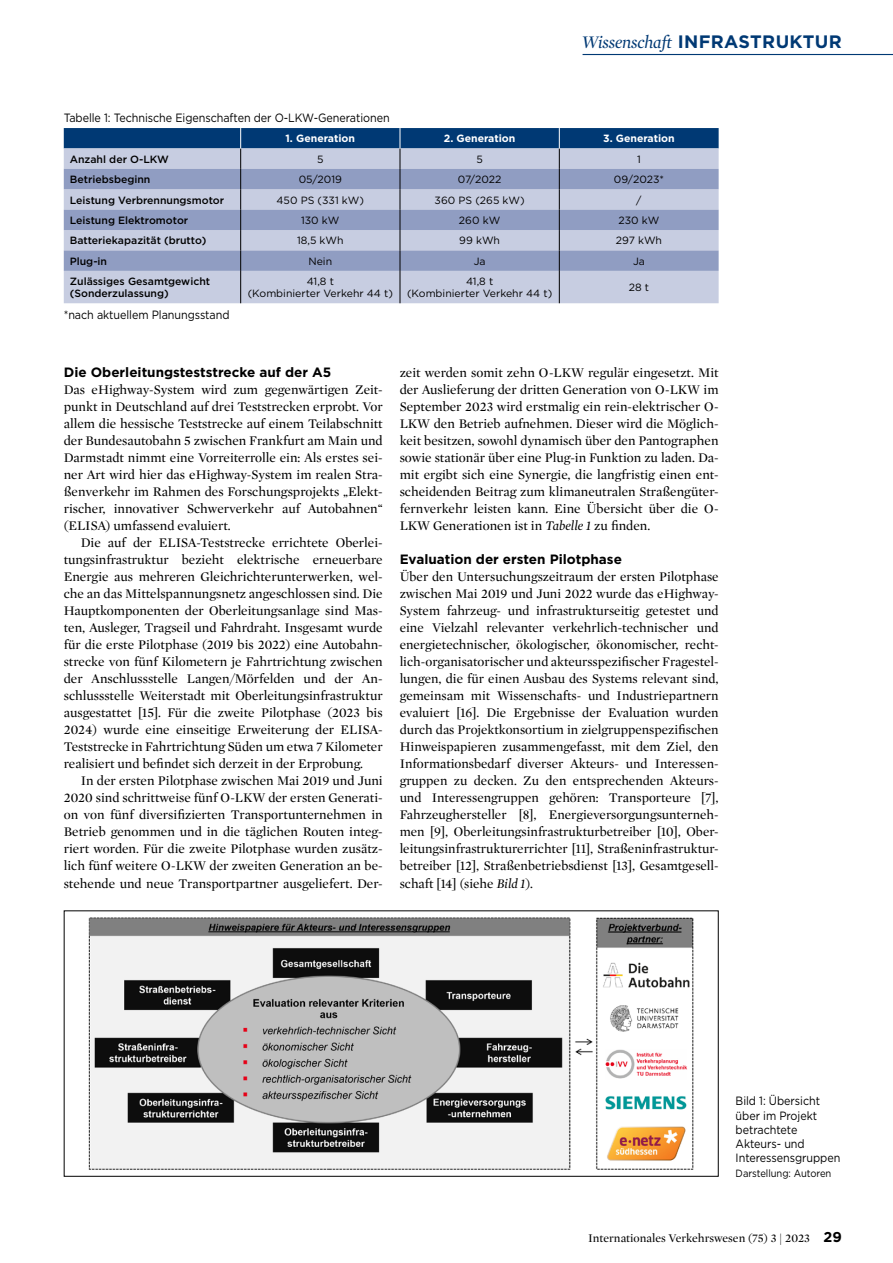
<style>
.page{position:relative;width:893px;height:1263px;background:#fff}
.page>*{position:absolute;margin:0;border:0;box-sizing:border-box;transform-origin:0 0}
.t1{font:700 18px "Gotham";letter-spacing:.02em;color:#003974}
._03__Copy_Text{font:13.5px/17px "Mercury Display";color:#000;text-align:justify}
._03__Copy_Text_1__Zeile{font:13.5px/17px "Mercury Display";color:#000;text-align:justify}
._05__Zwischentitel_9_9_5{font:700 13.5px "Gotham";color:#000}
._04__BU{font:12px/14.2px "Gotham";letter-spacing:-.005em;color:#000;scale:.9 1}
.t2{font:12px "Mercury Display";color:#000}
._09__Tabelle{font:10.5px/12px "Gotham";color:#000;text-align:center}
._09__Tabelle-2{font:500 10.5px/12px "Gotham";color:#000}
._09__Tabellenkopf{font:700 10.5px "Gotham";color:#fff}
._04__BU-2{font:10.5px "Gotham";letter-spacing:-.005em;color:#000;scale:.9 1}
.s1{font-family:"Mercury Display";font-weight:400;font-style:italic}
.s2{font-style:italic}
.s3{font-family:"Gotham";font-weight:700;font-size:14.25px}
</style>
<div class="page">
<hr style="left:583px;top:54px;width:310px;height:1px;background:#003974">
<div style="left:64px;top:271px;width:655px;height:32px;background:#c7cde1"></div>
<hr style="left:240px;top:271px;width:1px;height:32px;background:#000">
<hr style="left:400px;top:271px;width:1px;height:32px;background:#000">
<hr style="left:559px;top:271px;width:1px;height:32px;background:#000">
<svg style="left:64px;top:128px;width:655px;height:143px;background:#93a3c3"></svg>
<img style="left:88px;top:917px;width:606px;height:253px">
<div style="left:64px;top:910px;width:655px;height:267px;border:1px solid #000"></div>
<h1 class="t1" style="left:582px;top:30px;width:261px"><span class="s1">Wissenschaft</span> INFRASTRUKTUR</h1>
<p class="_04__BU" style="left:64px;top:110px;width:364px">Tabelle 1: Technische Eigenschaften der O-LKW-Generationen</p>
<p class="_09__Tabellenkopf" style="left:286px;top:132px;width:71px">1. Generation</p>
<p class="_09__Tabellenkopf" style="left:444px;top:132px;width:73px">2. Generation</p>
<p class="_09__Tabellenkopf" style="left:603px;top:132px;width:73px">3. Generation</p>
<p class="_09__Tabelle-2" style="left:70px;top:153px;width:101px">Anzahl der O-LKW</p>
<p class="_09__Tabelle" style="left:317px;top:153px;width:8px">5</p>
<p class="_09__Tabelle" style="left:476px;top:153px;width:8px">5</p>
<p class="_09__Tabelle" style="left:637px;top:153px;width:5px">1</p>
<p class="_09__Tabelle-2" style="left:70px;top:173px;width:82px">Betriebsbeginn</p>
<p class="_09__Tabelle" style="left:299px;top:173px;width:45px">05/2019</p>
<p class="_09__Tabelle" style="left:458px;top:173px;width:45px">07/2022</p>
<p class="_09__Tabelle" style="left:614px;top:173px;width:52px">09/2023*</p>
<p class="_09__Tabelle-2" style="left:70px;top:194px;width:156px">Leistung Verbrennungsmotor</p>
<p class="_09__Tabelle" style="left:277px;top:194px;width:89px">450 PS (331 kW)</p>
<p class="_09__Tabelle" style="left:435px;top:194px;width:92px">360 PS (265 kW)</p>
<p class="_09__Tabelle" style="left:636px;top:194px;width:7px">/</p>
<p class="_09__Tabelle-2" style="left:70px;top:214px;width:120px">Leistung Elektromotor</p>
<p class="_09__Tabelle" style="left:301px;top:214px;width:40px">130 kW</p>
<p class="_09__Tabelle" style="left:459px;top:214px;width:43px">260 kW</p>
<p class="_09__Tabelle" style="left:618px;top:214px;width:42px">230 kW</p>
<p class="_09__Tabelle-2" style="left:70px;top:235px;width:138px">Batteriekapazität (brutto)</p>
<p class="_09__Tabelle" style="left:297px;top:234px;width:48px">18,5 kWh</p>
<p class="_09__Tabelle" style="left:459px;top:234px;width:42px">99 kWh</p>
<p class="_09__Tabelle" style="left:616px;top:234px;width:48px">297 kWh</p>
<p class="_09__Tabelle-2" style="left:70px;top:255px;width:39px">Plug-in</p>
<p class="_09__Tabelle" style="left:308px;top:255px;width:25px">Nein</p>
<p class="_09__Tabelle" style="left:474px;top:255px;width:13px">Ja</p>
<p class="_09__Tabelle" style="left:633px;top:255px;width:13px">Ja</p>
<p class="_09__Tabelle-2" style="left:70px;top:275px;width:142px">Zulässiges Gesamtgewicht (Sonderzulassung)</p>
<p class="_09__Tabelle" style="left:248px;top:275px;width:147px">41,8 t<br>(Kombinierter Verkehr 44 t)</p>
<p class="_09__Tabelle" style="left:407px;top:275px;width:147px">41,8 t<br>(Kombinierter Verkehr 44 t)</p>
<p class="_09__Tabelle" style="left:629px;top:281px;width:22px">28 t</p>
<p class="_04__BU" style="left:64px;top:307px;width:186px">*nach aktuellem Planungsstand</p>
<p class="_05__Zwischentitel_9_9_5" style="left:64px;top:363px;width:269px">Die Oberleitungsteststrecke auf der A5</p>
<p class="_03__Copy_Text_1__Zeile" style="left:64px;top:381px;width:320px">Das eHighway-System wird zum gegenwärtigen Zeit&shy;punkt in Deutschland auf drei Teststrecken erprobt. Vor allem die hessische Teststrecke auf einem Teilabschnitt der Bundesautobahn 5 zwischen Frankfurt am Main und Darmstadt nimmt eine Vorreiterrolle ein: Als erstes sei&shy;ner Art wird hier das eHighway-System im realen Stra&shy;ßenverkehr im Rahmen des Forschungsprojekts „Elekt&shy;rischer, innovativer Schwerverkehr auf Autobahnen“ (ELISA) umfassend evaluiert.</p>
<p class="_03__Copy_Text" style="left:64px;top:534px;width:320px;text-indent:17px">Die auf der ELISA-Teststrecke errichtete Oberlei&shy;tungsinfrastruktur bezieht elektrische erneuerbare Energie aus mehreren Gleichrichterunterwerken, wel&shy;che an das Mittelspannungsnetz angeschlossen sind. Die Hauptkomponenten der Oberleitungsanlage sind Mas&shy;ten, Ausleger, Tragseil und Fahrdraht. Insgesamt wurde für die erste Pilotphase (2019 bis 2022) eine Autobahn&shy;strecke von fünf Kilometern je Fahrtrichtung zwischen der Anschlussstelle Langen/Mörfelden und der An&shy;schlussstelle Weiterstadt mit Oberleitungsinfrastruktur ausgestattet [15]. Für die zweite Pilotphase (2023 bis 2024) wurde eine einseitige Erweiterung der ELISA-Teststrecke in Fahrtrichtung Süden um etwa 7 Kilometer realisiert und befindet sich derzeit in der Erprobung.</p>
<p class="_03__Copy_Text" style="left:64px;top:772px;width:320px;text-indent:17px">In der ersten Pilotphase zwischen Mai 2019 und Juni 2020 sind schrittweise fünf O-LKW der ersten Generati&shy;on von fünf diversifizierten Transportunternehmen in Betrieb genommen und in die täglichen Routen integ&shy;riert worden. Für die zweite Pilotphase wurden zusätz&shy;lich fünf weitere O-LKW der zweiten Generation an be&shy;stehende und neue Transportpartner ausgeliefert. Der-</p>
<p class="_03__Copy_Text" style="left:400px;top:364px;width:320px">zeit werden somit zehn O-LKW regulär eingesetzt. Mit der Auslieferung der dritten Generation von O-LKW im September 2023 wird erstmalig ein rein-elektrischer O-LKW den Betrieb aufnehmen. Dieser wird die Möglich&shy;keit besitzen, sowohl dynamisch über den Pantographen sowie stationär über eine Plug-in Funktion zu laden. Da&shy;mit ergibt sich eine Synergie, die langfristig einen ent&shy;scheidenden Beitrag zum klimaneutralen Straßengüter&shy;fernverkehr leisten kann. Eine Übersicht über die O-LKW Generationen ist in <span class="s2">Tabelle 1</span> zu finden.</p>
<p class="_05__Zwischentitel_9_9_5" style="left:400px;top:551px;width:224px">Evaluation der ersten Pilotphase</p>
<p class="_03__Copy_Text_1__Zeile" style="left:400px;top:568px;width:320px">Über den Untersuchungszeitraum der ersten Pilotphase zwischen Mai 2019 und Juni 2022 wurde das eHighway-System fahrzeug- und infrastrukturseitig getestet und eine Vielzahl relevanter verkehrlich-technischer und energietechnischer, ökologischer, ökonomischer, recht&shy;lich-organisatorischer und akteursspezifischer Fragestel&shy;lungen, die für einen Ausbau des Systems relevant sind, gemeinsam mit Wissenschafts- und Industriepartnern evaluiert [16]. Die Ergebnisse der Evaluation wurden durch das Projektkonsortium in zielgruppenspezifischen Hinweispapieren zusammengefasst, mit dem Ziel, den Informationsbedarf diverser Akteurs- und Interessen&shy;gruppen zu decken. Zu den entsprechenden Akteurs&shy;und Interessengruppen gehören: Transporteure [7], Fahrzeughersteller [8], Energieversorgungsunterneh&shy;men [9], Oberleitungsinfrastrukturbetreiber [10], Ober&shy;leitungsinfrastrukturerrichter [11], Straßeninfrastruktur&shy;betreiber [12], Straßenbetriebsdienst [13], Gesamtgesell&shy;schaft [14] (siehe <span class="s2">Bild 1</span>).</p>
<p class="_04__BU" style="left:736px;top:1094px;width:118px">Bild 1: Übersicht über im Projekt betrachtete<br>Akteurs- und<br>Interessensgruppen</p>
<p class="_04__BU-2" style="left:736px;top:1166px;width:108px">Darstellung: Autoren</p>
<p class="t2" style="left:588px;top:1230px;width:255px">Internationales Verkehrswesen (75) 3 | 2023 <span class="s3">29</span></p>
</div>
